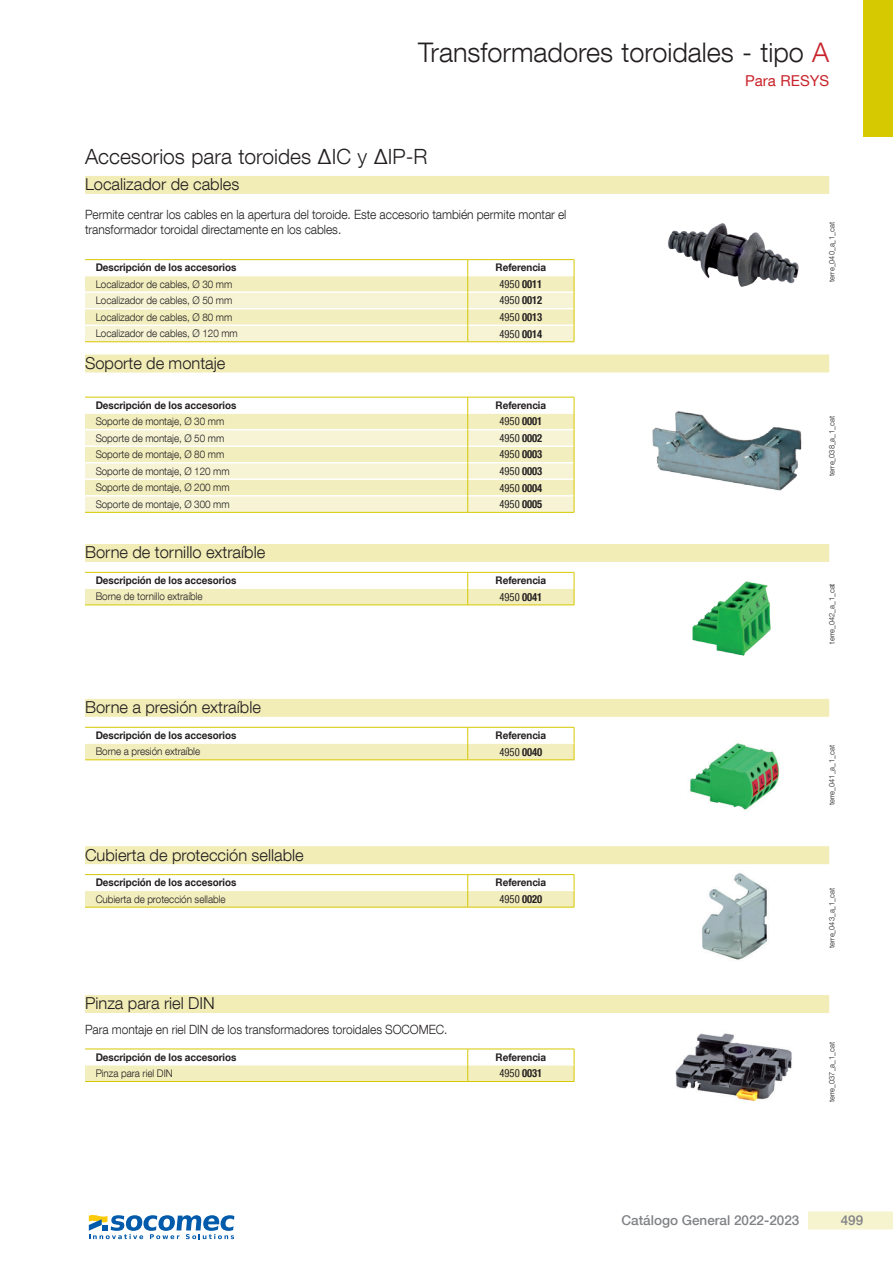
<style>
.page{position:relative;width:893px;height:1263px;background:#fff}
.page>*{position:absolute;margin:0;border:0;box-sizing:border-box;transform-origin:0 0}
.t1{font:300 27px "Helvetica Neue LT Com";color:#231f20}
.t2{font:300 21px "Helvetica Neue LT Com";color:#231f20}
.t3{font:300 16.5px "Helvetica Neue LT Com";color:#231f20}
.t4{font:15px "Helvetica Neue LT Com";color:#c8242b}
.t5{font:500 13.5px "Helvetica Neue LT Com";color:#808285}
.t6{font:300 12.75px/15px "Helvetica Neue LT Com";letter-spacing:-.005em;color:#231f20;scale:.94 1}
.t7{font:condensed 11.25px "Helvetica Neue LT Com";color:#231f20;scale:.94 1}
.t8{font:300 10.5px "Helvetica Neue LT Com";letter-spacing:-.005em;color:#231f20;scale:.94 1}
.t9{font:700 10.5px "Helvetica Neue LT Com";letter-spacing:-.005em;color:#231f20;scale:.94 1}
.t10{font:300 7.5px "Helvetica Neue LT Com";color:#231f20}
.s1{color:#c8242b}
.s2{font-weight:700}
</style>
<div class="page">
<div style="left:808px;top:1211px;width:85px;height:18px;background:#f6f3cf"></div>
<div style="left:863px;top:0;width:30px;height:136px;background:#d6c801"></div>
<hr style="left:85px;top:259px;width:383px;height:1px;background:#d6c801">
<hr style="left:468px;top:259px;width:106px;height:1px;background:#d6c801">
<svg style="left:85px;top:260px;width:490px;height:82px"></svg>
<hr style="left:85px;top:341px;width:383px;height:1px;background:#d6c801">
<hr style="left:468px;top:341px;width:106px;height:1px;background:#d6c801">
<div style="left:85px;top:176px;width:744px;height:18px;background:#f2edb7"></div>
<svg style="left:85px;top:397px;width:490px;height:115px"></svg>
<hr style="left:85px;top:512px;width:383px;height:1px;background:#d6c801">
<hr style="left:468px;top:512px;width:106px;height:1px;background:#d6c801">
<div style="left:85px;top:354px;width:744px;height:18px;background:#f2edb7"></div>
<hr style="left:85px;top:572px;width:383px;height:1px;background:#d6c801">
<hr style="left:468px;top:572px;width:106px;height:1px;background:#d6c801">
<svg style="left:85px;top:573px;width:490px;height:32px"></svg>
<hr style="left:85px;top:605px;width:383px;height:1px;background:#d6c801">
<hr style="left:468px;top:605px;width:106px;height:1px;background:#d6c801">
<div style="left:85px;top:544px;width:744px;height:18px;background:#f2edb7"></div>
<hr style="left:85px;top:874px;width:383px;height:1px;background:#d6c801">
<hr style="left:468px;top:874px;width:106px;height:1px;background:#d6c801">
<hr style="left:85px;top:907px;width:383px;height:1px;background:#d6c801">
<hr style="left:468px;top:907px;width:106px;height:1px;background:#d6c801">
<svg style="left:85px;top:875px;width:490px;height:32px"></svg>
<div style="left:85px;top:846px;width:744px;height:18px;background:#f2edb7"></div>
<hr style="left:85px;top:1081px;width:383px;height:1px;background:#d6c801">
<hr style="left:468px;top:1081px;width:106px;height:1px;background:#d6c801">
<svg style="left:85px;top:1049px;width:490px;height:32px"></svg>
<div style="left:85px;top:995px;width:744px;height:18px;background:#f2edb7"></div>
<svg style="left:85px;top:727px;width:490px;height:33px"></svg>
<div style="left:85px;top:699px;width:744px;height:18px;background:#f2edb7"></div>
<img style="left:668px;top:223px;width:131px;height:64px">
<img style="left:652px;top:411px;width:150px;height:80px">
<img style="left:692px;top:581px;width:79px;height:75px">
<img style="left:702px;top:873px;width:65px;height:87px">
<img style="left:675px;top:1033px;width:117px;height:68px">
<img style="left:690px;top:743px;width:90px;height:67px">
<svg style="left:89px;top:1215px;width:145px;height:24px"></svg>
<h1 class="t1" style="left:418px;top:36px;width:413px">Transformadores toroidales - tipo <span class="s1">A</span></h1>
<h3 class="t4" style="left:745px;top:71px;width:86px">Para RESYS</h3>
<h2 class="t2" style="left:85px;top:144px;width:344px">Accesorios para toroides ΔIC y ΔIP-R</h2>
<h3 class="t3" style="left:85px;top:174px;width:156px">Localizador de cables</h3>
<p class="t6" style="left:85px;top:207px;width:514px">Permite centrar los cables en la apertura del toroide. Este accesorio también permite montar el transformador toroidal directamente en los cables.</p>
<p class="t9" style="left:96px;top:261px;width:151px">Descripción de los accesorios</p>
<p class="t9" style="left:496px;top:261px;width:55px">Referencia</p>
<p class="t8" style="left:96px;top:277px;width:147px">Localizador de cables, Ø 30 mm</p>
<p class="t7" style="left:499px;top:277px;width:47px">4950 <span class="s2">0011</span></p>
<p class="t8" style="left:96px;top:294px;width:147px">Localizador de cables, Ø 50 mm</p>
<p class="t7" style="left:499px;top:294px;width:47px">4950 <span class="s2">0012</span></p>
<p class="t8" style="left:96px;top:311px;width:147px">Localizador de cables, Ø 80 mm</p>
<p class="t7" style="left:499px;top:310px;width:47px">4950 <span class="s2">0013</span></p>
<p class="t8" style="left:96px;top:327px;width:153px">Localizador de cables, Ø 120 mm</p>
<p class="t7" style="left:499px;top:327px;width:47px">4950 <span class="s2">0014</span></p>
<h3 class="t3" style="left:85px;top:353px;width:142px">Soporte de montaje</h3>
<p class="t9" style="left:96px;top:398px;width:151px">Descripción de los accesorios</p>
<p class="t9" style="left:496px;top:398px;width:55px">Referencia</p>
<p class="t8" style="left:96px;top:415px;width:138px">Soporte de montaje, Ø 30 mm</p>
<p class="t7" style="left:499px;top:415px;width:47px">4950 <span class="s2">0001</span></p>
<p class="t8" style="left:96px;top:431px;width:138px">Soporte de montaje, Ø 50 mm</p>
<p class="t7" style="left:499px;top:431px;width:47px">4950 <span class="s2">0002</span></p>
<p class="t8" style="left:96px;top:448px;width:138px">Soporte de montaje, Ø 80 mm</p>
<p class="t7" style="left:499px;top:448px;width:47px">4950 <span class="s2">0003</span></p>
<p class="t8" style="left:96px;top:465px;width:144px">Soporte de montaje, Ø 120 mm</p>
<p class="t7" style="left:499px;top:464px;width:47px">4950 <span class="s2">0003</span></p>
<p class="t8" style="left:96px;top:481px;width:144px">Soporte de montaje, Ø 200 mm</p>
<p class="t7" style="left:499px;top:481px;width:47px">4950 <span class="s2">0004</span></p>
<p class="t8" style="left:96px;top:498px;width:144px">Soporte de montaje, Ø 300 mm</p>
<p class="t7" style="left:499px;top:497px;width:47px">4950 <span class="s2">0005</span></p>
<h3 class="t3" style="left:85px;top:542px;width:182px">Borne de tornillo extraíble</h3>
<p class="t9" style="left:96px;top:574px;width:151px">Descripción de los accesorios</p>
<p class="t9" style="left:496px;top:574px;width:55px">Referencia</p>
<p class="t8" style="left:96px;top:590px;width:115px">Borne de tornillo extraíble</p>
<p class="t7" style="left:499px;top:590px;width:47px">4950 <span class="s2">0041</span></p>
<h3 class="t3" style="left:85px;top:697px;width:177px">Borne a presión extraíble</h3>
<p class="t9" style="left:96px;top:729px;width:151px">Descripción de los accesorios</p>
<p class="t9" style="left:496px;top:729px;width:55px">Referencia</p>
<p class="t8" style="left:96px;top:745px;width:113px">Borne a presión extraíble</p>
<p class="t7" style="left:499px;top:745px;width:47px">4950 <span class="s2">0040</span></p>
<h3 class="t3" style="left:85px;top:845px;width:220px">Cubierta de protección sellable</h3>
<p class="t9" style="left:96px;top:876px;width:151px">Descripción de los accesorios</p>
<p class="t9" style="left:496px;top:876px;width:55px">Referencia</p>
<p class="t8" style="left:96px;top:892px;width:140px">Cubierta de protección sellable</p>
<p class="t7" style="left:499px;top:892px;width:47px">4950 <span class="s2">0020</span></p>
<h3 class="t3" style="left:85px;top:993px;width:131px">Pinza para riel DIN</h3>
<p class="t6" style="left:85px;top:1021px;width:387px">Para montaje en riel DIN de los transformadores toroidales SOCOMEC.</p>
<p class="t9" style="left:96px;top:1050px;width:151px">Descripción de los accesorios</p>
<p class="t9" style="left:496px;top:1050px;width:55px">Referencia</p>
<p class="t8" style="left:96px;top:1067px;width:84px">Pinza para riel DIN</p>
<p class="t7" style="left:499px;top:1067px;width:47px">4950 <span class="s2">0031</span></p>
<p class="t10" style="left:827px;top:282px;width:62px;rotate:-90deg">terre_040_a_1_cat</p>
<p class="t10" style="left:827px;top:476px;width:62px;rotate:-90deg">terre_038_a_1_cat</p>
<p class="t10" style="left:827px;top:643px;width:62px;rotate:-90deg">terre_042_a_1_cat</p>
<p class="t10" style="left:827px;top:805px;width:62px;rotate:-90deg">terre_041_a_1_cat</p>
<p class="t10" style="left:827px;top:948px;width:62px;rotate:-90deg">terre_043_a_1_cat</p>
<p class="t10" style="left:827px;top:1102px;width:62px;rotate:-90deg">terre_037_a_1_cat</p>
<p class="t5" style="left:622px;top:1212px;width:179px">Catálogo General 2022-2023</p>
<p class="t5" style="left:841px;top:1212px;width:24px">499</p>
</div>
